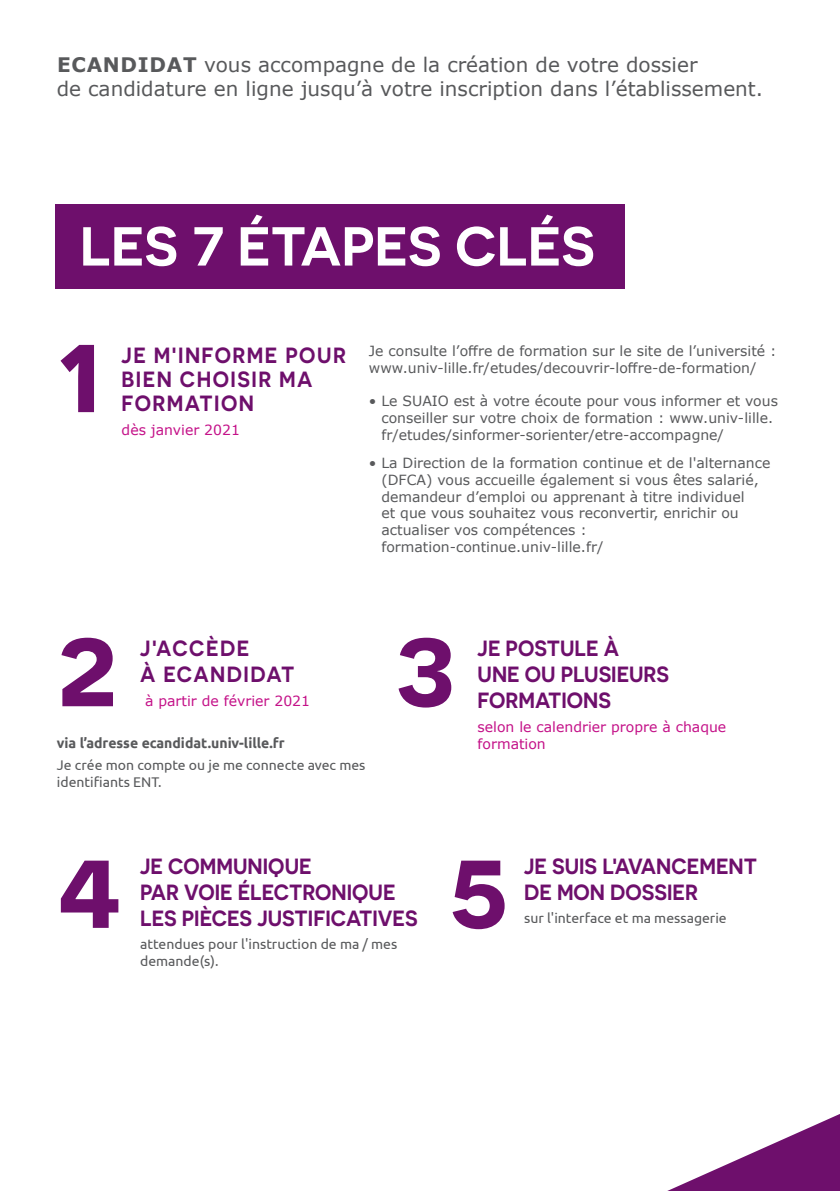
<style>
.page{position:relative;width:840px;height:1191px;background:#fff}
.page>*{position:absolute;margin:0;border:0;box-sizing:border-box;transform-origin:0 0}
.t1{font:600 120px "Novecentosanswide";color:#6e0f6c}
.t2{font:600 54.8px "Novecentosanswide";color:#fff}
.t3{font:600 22px/26px "Novecentosanswide";color:#6e0f6c;scale:.93 1}
.t4{font:600 22px/24px "Novecentosanswide";letter-spacing:.07em;color:#6e0f6c;scale:.93 1}
.t5{font:20px/24px "Verdana";color:#58595b}
.t6{font:14px/16.8px "Verdana";color:#58595b}
.t7{font:14px/16.8px "Ubuntu";color:#58595b}
.t8{font:14px/16.8px "Verdana";color:#c41188}
.t9{font:700 14px "Ubuntu";color:#58595b}
.s1{font-weight:700}
</style>
<div class="page">
<svg style="left:667px;top:1114px;width:172px;height:77px"></svg>
<div style="left:55px;top:204px;width:569px;height:85px;background:#6e0f6c"></div>
<h3 class="t5" style="left:57px;top:53px;width:707px"><span class="s1">ECANDIDAT</span> vous accompagne de la création de votre dossier<br>de candidature en ligne jusqu’à votre inscription dans l’établissement.</h3>
<h2 class="t2" style="left:80px;top:213px;width:516px">LES 7 ÉTAPES CLÉS</h2>
<h1 class="t1" style="left:57px;top:297px;width:47px">1</h1>
<h3 class="t4" style="left:121px;top:343px;width:243px">JE M'INFORME POUR<br>BIEN CHOISIR MA<br>FORMATION</h3>
<p class="t8" style="left:121px;top:421px;width:120px">dès janvier 2021</p>
<p class="t6" style="left:369px;top:342px;width:409px">Je consulte l’offre de formation sur le site de l’université : www.univ-lille.fr/etudes/decouvrir-loffre-de-formation/</p>
<p class="t6" style="left:381px;top:392px;width:398px;text-indent:-13px">• Le SUAIO est à votre écoute pour vous informer et vous conseiller sur votre choix de formation : www.univ-lille. fr/etudes/sinformer-sorienter/etre-accompagne/</p>
<p class="t6" style="left:381px;top:454px;width:390px;text-indent:-13px">• La Direction de la formation continue et de l'alternance (DFCA) vous accueille également si vous êtes salarié, demandeur d’emploi ou apprenant à titre individuel<br>et que vous souhaitez vous reconvertir, enrichir ou actualiser vos compétences : formation-continue.univ-lille.fr/</p>
<h3 class="t4" style="left:140px;top:635px;width:167px;line-height:26px">J'ACCÈDE<br>À ECANDIDAT</h3>
<p class="t8" style="left:145px;top:692px;width:166px">à partir de février 2021</p>
<h1 class="t1" style="left:57px;top:591px;width:62px">2</h1>
<h1 class="t1" style="left:394px;top:591px;width:63px">3</h1>
<p class="t9" style="left:57px;top:734px;width:229px">via l’adresse ecandidat.univ-lille.fr</p>
<p class="t7" style="left:57px;top:756px;width:310px">Je crée mon compte ou je me connecte avec mes identifiants ENT.</p>
<h3 class="t3" style="left:477px;top:635px;width:207px">JE POSTULE À<br>UNE OU PLUSIEURS<br>FORMATIONS</h3>
<p class="t8" style="left:477px;top:718px;width:250px">selon le calendrier propre à chaque formation</p>
<h1 class="t1" style="left:57px;top:812px;width:67px">4</h1>
<h3 class="t3" style="left:524px;top:853px;width:252px">JE SUIS L'AVANCEMENT<br>DE MON DOSSIER</h3>
<h3 class="t3" style="left:140px;top:853px;width:300px">JE COMMUNIQUE<br>PAR VOIE ÉLECTRONIQUE<br>LES PIÈCES JUSTIFICATIVES</h3>
<p class="t7" style="left:140px;top:935px;width:258px">attendues pour l'instruction de ma / mes demande(s).</p>
<h1 class="t1" style="left:448px;top:812px;width:63px">5</h1>
<p class="t7" style="left:524px;top:909px;width:204px">sur l'interface et ma messagerie</p>
</div>
